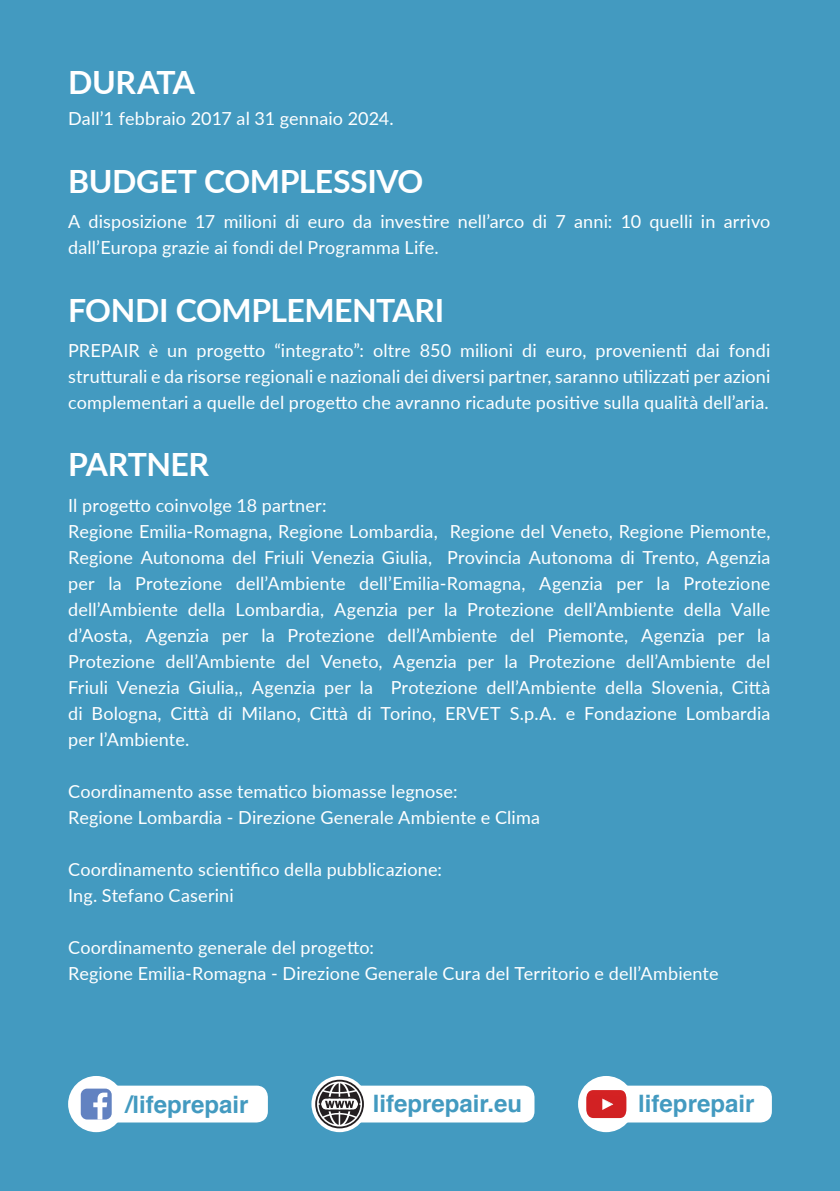
<style>
.page{position:relative;width:840px;height:1191px;background:#fff}
.page>*{position:absolute;margin:0;border:0;box-sizing:border-box;transform-origin:0 0}
.t1{font:700 32px "Lato";letter-spacing:-.01em;color:#fff}
.t2{font:700 24px "Helvetica";color:#439ac0}
.t3{font:18px/26px "Lato";letter-spacing:.01em;color:#fff}
</style>
<div class="page">
<div style="left:0;top:0;width:839px;height:1191px;background:#439ac0"></div>
<div style="left:344px;top:1085px;width:190px;height:37px;background:#fff;border-radius:11px"></div>
<svg style="left:311px;top:1076px;width:56px;height:56px"></svg>
<svg style="left:315px;top:1079px;width:49px;height:49px"></svg>
<div style="left:95px;top:1085px;width:173px;height:37px;background:#fff;border-radius:11px"></div>
<div style="left:68px;top:1076px;width:56px;height:56px;background:#fff;border-radius:50%"></div>
<svg style="left:81px;top:1088px;width:31px;height:31px"></svg>
<div style="left:606px;top:1085px;width:165px;height:37px;background:#fff;border-radius:11px"></div>
<div style="left:577px;top:1076px;width:57px;height:56px;background:#fff;border-radius:50%"></div>
<svg style="left:586px;top:1090px;width:40px;height:28px"></svg>
<h1 class="t1" style="left:68px;top:59px;width:128px">DURATA</h1>
<p class="t3" style="left:68px;top:105px;width:327px">Dall’1 febbraio 2017 al 31 gennaio 2024.</p>
<h1 class="t1" style="left:68px;top:157px;width:356px">BUDGET COMPLESSIVO</h1>
<p class="t3" style="left:68px;top:208px;width:703px">A disposizione 17 milioni di euro da investire nell’arco di 7 anni: 10 quelli in arrivo dall’Europa grazie ai fondi del Programma Life.</p>
<h1 class="t1" style="left:68px;top:286px;width:377px">FONDI COMPLEMENTARI</h1>
<p class="t3" style="left:68px;top:337px;width:703px;text-align:justify">PREPAIR è un progetto “integrato”: oltre 850 milioni di euro, provenienti dai fondi strutturali e da risorse regionali e nazionali dei diversi partner, saranno utilizzati per azioni complementari a quelle del progetto che avranno ricadute positive sulla qualità dell’aria.</p>
<h1 class="t1" style="left:68px;top:441px;width:142px">PARTNER</h1>
<p class="t3" style="left:68px;top:491px;width:703px">Il progetto coinvolge 18 partner:<br>Regione Emilia-Romagna, Regione Lombardia, Regione del Veneto, Regione Piemonte, Regione Autonoma del Friuli Venezia Giulia, Provincia Autonoma di Trento, Agenzia per la Protezione dell’Ambiente dell’Emilia-Romagna, Agenzia per la Protezione dell’Ambiente della Lombardia, Agenzia per la Protezione dell’Ambiente della Valle d’Aosta, Agenzia per la Protezione dell’Ambiente del Piemonte, Agenzia per la Protezione dell’Ambiente del Veneto, Agenzia per la Protezione dell’Ambiente del Friuli Venezia Giulia,, Agenzia per la Protezione dell’Ambiente della Slovenia, Città di Bologna, Città di Milano, Città di Torino, ERVET S.p.A. e Fondazione Lombardia per l’Ambiente.</p>
<p class="t3" style="left:68px;top:777px;width:473px">Coordinamento asse tematico biomasse legnose:<br>Regione Lombardia - Direzione Generale Ambiente e Clima</p>
<p class="t3" style="left:68px;top:855px;width:375px">Coordinamento scientifico della pubblicazione:<br>Ing. Stefano Caserini</p>
<p class="t3" style="left:68px;top:933px;width:651px">Coordinamento generale del progetto:<br>Regione Emilia-Romagna - Direzione Generale Cura del Territorio e dell’Ambiente</p>
<h2 class="t2" style="left:126px;top:1085px;width:124px">/lifeprepair</h2>
<h2 class="t2" style="left:372px;top:1083px;width:151px">lifeprepair.eu</h2>
<h2 class="t2" style="left:638px;top:1084px;width:118px">lifeprepair</h2>
</div>
